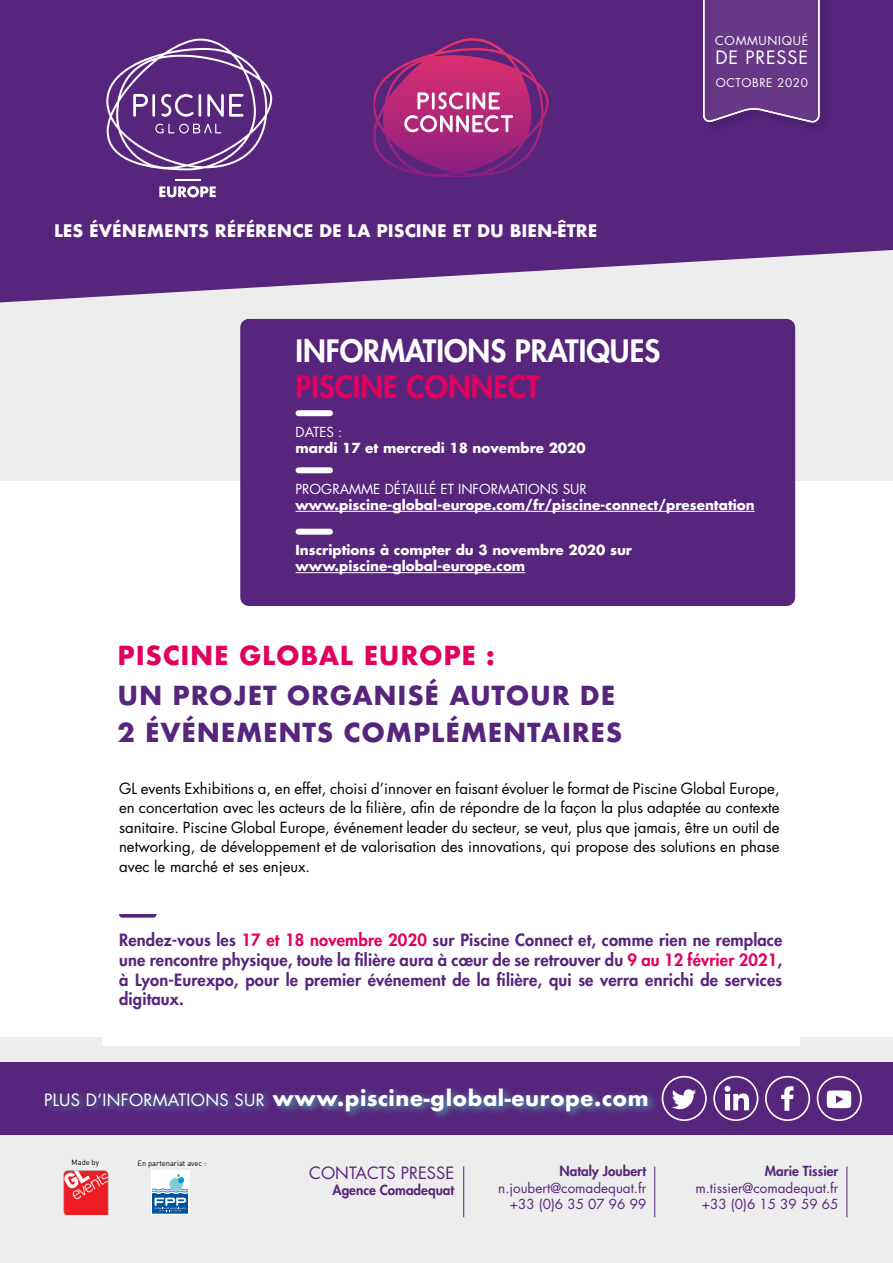
<style>
.page{position:relative;width:893px;height:1263px;background:#fff}
.page>*{position:absolute;margin:0;border:0;box-sizing:border-box;transform-origin:0 0}
.t1{font:800 30px "Futura Std";color:#fff}
.t2{font:800 30px "Futura Std";color:#e2005e}
.t3{font:700 25.5px/37.5px "Futura";letter-spacing:.03em;color:#57257c}
.t4{font:700 25.5px "Futura";letter-spacing:.03em;color:#e2005e}
.t5{font:700 21px "Futura";letter-spacing:.02em;color:#fff}
.t6{font:18px "Futura Std";letter-spacing:.05em;color:#fff}
.t7{font:700 16.8px "Futura";color:#fff}
.t8{font:800 16.5px/19.8px "Futura Std";letter-spacing:.01em;color:#57257c;text-align:justify}
.t9{font:16.5px "Futura Std";color:#57257c}
.t10{font:15px/19.5px "Futura Std";color:#000;text-align:justify}
.t11{font:700 13.5px/16.2px "Futura Std";color:#fff}
.t12{font:13.5px/16.2px "Futura Std";color:#57257c;text-align:right}
.t13{font:800 13.5px "Futura Std";color:#57257c}
.t14{font:13.5px "Futura Std";color:#fff}
.t15{font:12px "Futura Std";letter-spacing:.06em;color:#fff}
.t16{font:11.7px "Futura Std";letter-spacing:.05em;color:#fff}
.t17{font:7.5px "DIN";color:#000}
.s1{color:#e2005e}
.s2{font-family:"Futura CE";font-weight:400;font-size:16.5px}
</style>
<div class="page">
<div style="left:0;top:0;width:893px;height:480px;background:#ededed"></div>
<div style="left:0;top:1037px;width:893px;height:226px;background:#ededed"></div>
<svg style="left:0;top:0;width:893px;height:302px;background:#673b88"></svg>
<div style="left:0;top:1062px;width:893px;height:73px;background:#57257c"></div>
<div style="left:41px;top:1084px;width:617px;height:37px;background:#4cbbb8;opacity:.75"></div>
<img style="left:64px;top:1170px;width:44px;height:45px">
<hr style="left:463px;top:1166px;width:1px;height:51px;background:#57257c">
<hr style="left:654px;top:1166px;width:1px;height:51px;background:#57257c">
<hr style="left:847px;top:1166px;width:1px;height:51px;background:#57257c">
<div style="left:713px;top:1076px;width:45px;height:45px;border:2px solid #fff;border-radius:50%"></div>
<div style="left:817px;top:1076px;width:45px;height:45px;border:2px solid #fff;border-radius:50%"></div>
<div style="left:662px;top:1076px;width:45px;height:45px;border:2px solid #fff;border-radius:50%"></div>
<div style="left:765px;top:1076px;width:45px;height:45px;border:2px solid #fff;border-radius:50%"></div>
<svg style="left:827px;top:1090px;width:24px;height:18px"></svg>
<svg style="left:672px;top:1089px;width:24px;height:20px"></svg>
<svg style="left:724px;top:1086px;width:25px;height:24px"></svg>
<svg style="left:781px;top:1086px;width:12px;height:25px"></svg>
<svg style="left:151px;top:1171px;width:39px;height:44px"></svg>
<svg style="left:153px;top:1174px;width:35px;height:39px"></svg>
<div style="left:102px;top:889px;width:697px;height:157px;background:#fff"></div>
<svg style="left:122px;top:914px;width:31px;height:4px"></svg>
<div style="left:704px;top:0;width:127px;height:134px;background:#542377"></div>
<svg style="left:702px;top:0;width:118px;height:124px;background:#6c3f8a"></svg>
<div style="left:240px;top:319px;width:555px;height:287px;background:#57257c;border-radius:9px"></div>
<hr style="left:296px;top:511px;width:459px;height:1px;background:#fff">
<hr style="left:296px;top:572px;width:229px;height:1px;background:#fff">
<div style="left:299px;top:410px;width:31px;height:6px;background:#fff"></div>
<div style="left:299px;top:467px;width:31px;height:6px;background:#fff"></div>
<div style="left:299px;top:529px;width:31px;height:6px;background:#fff"></div>
<svg style="left:374px;top:38px;width:175px;height:139px;background:#963280"></svg>
<svg style="left:175px;top:179px;width:25px;height:1px"></svg>
<svg style="left:159px;top:186px;width:57px;height:11px"></svg>
<svg style="left:106px;top:39px;width:166px;height:131px;background:#714790"></svg>
<p class="t7" style="left:54px;top:219px;width:545px">LES ÉVÉNEMENTS RÉFÉRENCE DE LA PISCINE ET DU BIEN-ÊTRE</p>
<p class="t15" style="left:715px;top:33px;width:94px">COMMUNIQUÉ</p>
<p class="t6" style="left:715px;top:46px;width:94px">DE PRESSE</p>
<p class="t16" style="left:716px;top:75px;width:94px">OCTOBRE 2020</p>
<h1 class="t1" style="left:296px;top:332px;width:366px">INFORMATIONS PRATIQUES</h1>
<h1 class="t2" style="left:296px;top:368px;width:246px">PISCINE CONNECT</h1>
<p class="t14" style="left:296px;top:423px;width:48px">DATES :</p>
<p class="t11" style="left:296px;top:439px;width:292px">mardi 17 et mercredi 18 novembre 2020</p>
<p class="t14" style="left:296px;top:480px;width:293px">PROGRAMME DÉTAILLÉ ET INFORMATIONS SUR</p>
<p class="t11" style="left:296px;top:497px;width:461px">www.piscine-global-europe.com/fr/piscine-connect/presentation</p>
<p class="t11" style="left:296px;top:542px;width:338px">Inscriptions à compter du 3 novembre 2020 sur www.piscine-global-europe.com</p>
<h2 class="t4" style="left:118px;top:637px;width:379px">PISCINE GLOBAL EUROPE :</h2>
<h2 class="t3" style="left:118px;top:676px;width:506px">UN PROJET ORGANISÉ AUTOUR DE<br>2 ÉVÉNEMENTS COMPLÉMENTAIRES</h2>
<p class="t10" style="left:119px;top:779px;width:662px">GL events Exhibitions a, en effet, choisi d’innover en faisant évoluer le format de Piscine Global Europe, en concertation avec les acteurs de la filière, afin de répondre de la façon la plus adaptée au contexte sanitaire. Piscine Global Europe, événement leader du secteur, se veut, plus que jamais, être un outil de networking, de développement et de valorisation des innovations, qui propose des solutions en phase avec le marché et ses enjeux.</p>
<p class="t8" style="left:119px;top:930px;width:665px">Rendez-vous les <span class="s1">17 et 18 novembre 2020</span> sur Piscine Connect et, comme rien ne remplace une rencontre physique, toute la filière aura à cœur de se retrouver du <span class="s1">9 au 12 février 2021</span>, à Lyon-Eurexpo, pour le premier événement de la filière, qui se verra enrichi de services digitaux.</p>
<h3 class="t5" style="left:44px;top:1082px;width:606px"><span class="s2">PLUS D’INFORMATIONS SUR</span> www.piscine-global-europe.com</h3>
<p class="t17" style="left:72px;top:1158px;width:29px">Made by</p>
<p class="t17" style="left:138px;top:1158px;width:70px">En partenariat avec :</p>
<p class="t9" style="left:309px;top:1162px;width:146px">CONTACTS PRESSE</p>
<p class="t13" style="left:333px;top:1181px;width:123px">Agence Comadequat</p>
<p class="t13" style="left:559px;top:1163px;width:88px">Nataly Joubert</p>
<p class="t12" style="left:498px;top:1180px;width:150px">n.joubert@comadequat.fr +33 (0)6 35 07 96 99</p>
<p class="t13" style="left:765px;top:1163px;width:75px">Marie Tissier</p>
<p class="t12" style="left:695px;top:1180px;width:145px;text-align:center">m.tissier@comadequat.fr +33 (0)6 15 39 59 65</p>
</div>
